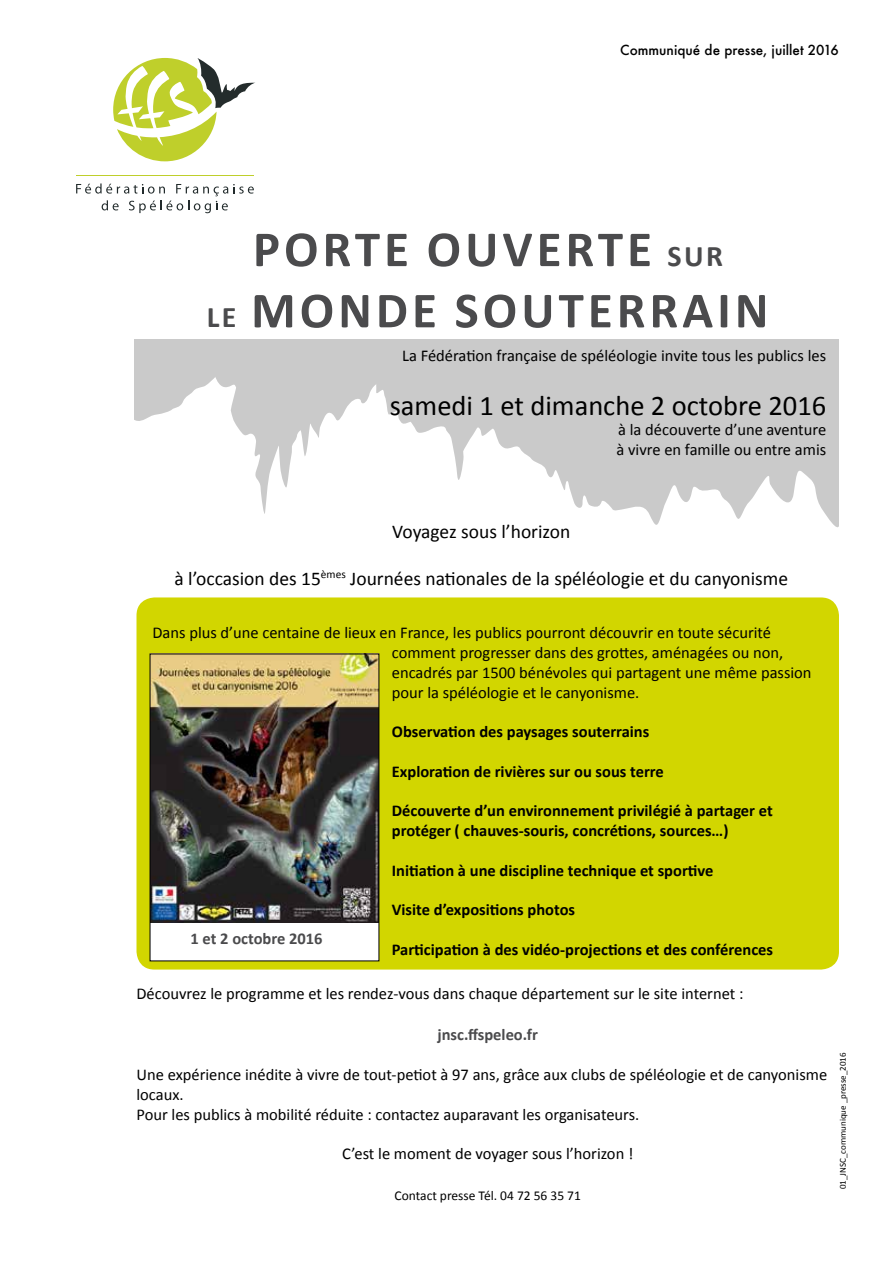
<style>
.page{position:relative;width:893px;height:1263px;background:#fff}
.page>*{position:absolute;margin:0;border:0;box-sizing:border-box;transform-origin:0 0}
.t1{font:700 51px/61.2px "Calibri";letter-spacing:.08em;color:#4b4b4d;text-align:center}
.t2{font:28.5px "Calibri";color:#000}
.t3{font:19.5px "Calibri";color:#000}
.t4{font:16.5px/19.8px "Calibri";color:#000}
.t5{font:700 16.5px/19.8px "Calibri";color:#000}
.t6{font:700 16.5px "Calibri";color:#4b4b4d}
.t7{font:500 13.5px "Futura";color:#000}
.t8{font:13.5px "Calibri";color:#000}
.t9{font:9px "Calibri";color:#000}
.s1{font-size:30px}
</style>
<div class="page">
<div style="left:136px;top:597px;width:703px;height:372px;background:#d2d600;border-radius:18px"></div>
<div style="left:150px;top:654px;width:229px;height:307px;background:#fff"></div>
<img style="left:152px;top:656px;width:225px;height:267px">
<div style="left:150px;top:654px;width:229px;height:307px;border:1px solid #000"></div>
<svg style="left:456px;top:465px;width:383px;height:63px"></svg>
<svg style="left:236px;top:425px;width:85px;height:89px"></svg>
<svg style="left:413px;top:425px;width:426px;height:40px;fill:#cacaca"></svg>
<div style="left:135px;top:339px;width:704px;height:86px;background:#cacaca"></div>
<hr style="left:76px;top:175px;width:178px;height:1px;background:#bfcf2b">
<svg style="left:113px;top:58px;width:142px;height:103px"></svg>
<svg style="left:76px;top:183px;width:178px;height:30px"></svg>
<p class="t7" style="left:620px;top:40px;width:220px">Communiqué de presse, juillet 2016</p>
<h1 class="t1" style="left:207px;top:219px;width:563px">Porte ouverte <span class="s1">sur<br>Le</span> monde Souterrain</h1>
<p class="t4" style="left:402px;top:346px;width:425px">La Fédération française de spéléologie invite tous les publics les</p>
<h2 class="t2" style="left:390px;top:388px;width:438px">samedi 1 et dimanche 2 octobre 2016</h2>
<p class="t4" style="left:617px;top:420px;width:211px">à la découverte d’une aventure à vivre en famille ou entre amis</p>
<p class="t3" style="left:392px;top:519px;width:180px">Voyagez sous l’horizon</p>
<p class="t3" style="left:175px;top:566px;width:615px">à l’occasion des 15<sup>èmes</sup> Journées nationales de la spéléologie et du canyonisme</p>
<p class="t4" style="left:392px;top:623px;width:421px;text-indent:-239px">Dans plus d’une centaine de lieux en France, les publics pourront découvrir en toute sécurité comment progresser dans des grottes, aménagées ou non, encadrés par 1500 bénévoles qui partagent une même passion pour la spéléologie et le canyonisme.</p>
<p class="t5" style="left:392px;top:722px;width:259px">Observation des paysages souterrains</p>
<p class="t5" style="left:392px;top:761px;width:274px">Exploration de rivières sur ou sous terre</p>
<p class="t5" style="left:392px;top:801px;width:382px">Découverte d’un environnement privilégié à partager et protéger ( chauves-souris, concrétions, sources…)</p>
<p class="t5" style="left:392px;top:860px;width:323px">Initiation à une discipline technique et sportive</p>
<p class="t5" style="left:392px;top:900px;width:185px">Visite d’expositions photos</p>
<p class="t5" style="left:392px;top:939px;width:383px">Participation à des vidéo-projections et des conférences</p>
<p class="t4" style="left:136px;top:984px;width:608px">Découvrez le programme et les rendez-vous dans chaque département sur le site internet :</p>
<p class="t6" style="left:437px;top:1024px;width:102px">jnsc.ffspeleo.fr</p>
<p class="t4" style="left:136px;top:1065px;width:692px">Une expérience inédite à vivre de tout-petiot à 97 ans, grâce aux clubs de spéléologie et de canyonisme locaux.<br>Pour les publics à mobilité réduite : contactez auparavant les organisateurs.</p>
<p class="t4" style="left:342px;top:1144px;width:293px">C’est le moment de voyager sous l’horizon !</p>
<p class="t8" style="left:395px;top:1186px;width:188px">Contact presse Tél. 04 72 56 35 71</p>
<p class="t6" style="left:190px;top:928px;width:134px">1 et 2 octobre 2016</p>
<p class="t9" style="left:837px;top:1189px;width:139px;rotate:-90deg">01_JNSC_communique _presse_2016</p>
</div>
